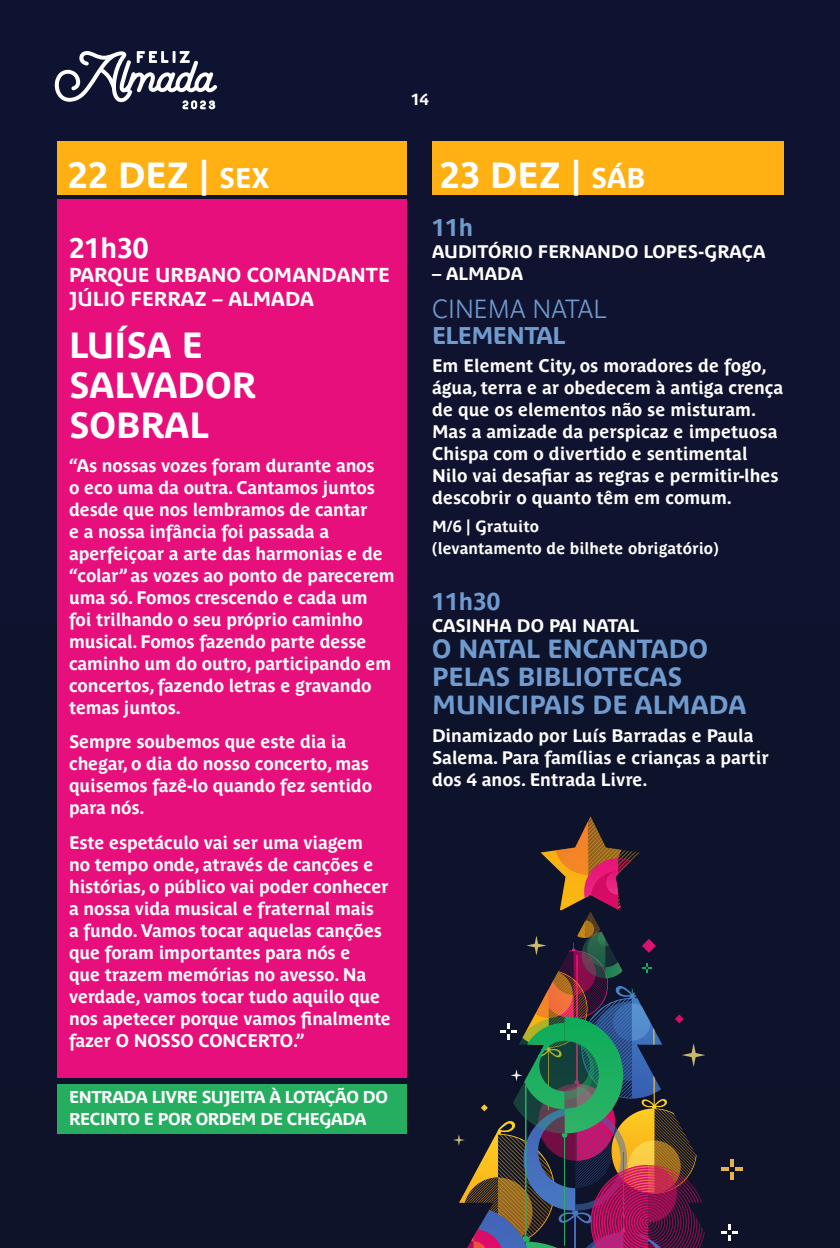
<style>
.page{position:relative;width:840px;height:1248px;background:#fff}
.page>*{position:absolute;margin:0;border:0;box-sizing:border-box;transform-origin:0 0}
.t1{font:700 36px/40px "Parisine Plus Std";color:#fff}
.t2{font:700 28px "Parisine Plus Std";color:#fff}
.t3{font:700 26px/28px "Parisine Plus Std";color:#709bcf}
.t4{font:700 26px "Parisine Std Clair";color:#709bcf}
.t5{font:700 24px "Parisine Plus Std";letter-spacing:-.025em;color:#709bcf}
.t6{font:700 20px/24px "Parisine Plus Std";color:#fff}
.t7{font:700 18px/22px "Parisine Plus Std";letter-spacing:-.01em;color:#fff}
.t8{font:700 17px "Parisine Plus Std";letter-spacing:-.025em;color:#fff}
.t9{font:700 16px/22px "Parisine Plus Std";letter-spacing:.005em;color:#fff}
.s1{font-size:28px}
</style>
<div class="page">
<div style="left:0;top:0;width:839px;height:1247px;background:#0f132f"></div>
<svg style="left:55px;top:51px;width:162px;height:58px"></svg>
<div style="left:58px;top:199px;width:349px;height:878px;background:#e70f7c"></div>
<div style="left:58px;top:141px;width:349px;height:54px;background:#ffb113"></div>
<div style="left:58px;top:1084px;width:349px;height:27px;background:#26ae60"></div>
<div style="left:58px;top:1106px;width:349px;height:27px;background:#26ae60"></div>
<div style="left:432px;top:141px;width:350px;height:27px;background:#ffb113"></div>
<div style="left:432px;top:161px;width:350px;height:34px;background:#ffb113"></div>
<svg style="left:720px;top:1158px;width:21px;height:21px"></svg>
<svg style="left:721px;top:1224px;width:15px;height:16px"></svg>
<svg style="left:453px;top:816px;width:252px;height:431px;background:#37313d"></svg>
<p class="t9" style="left:411px;top:88px;width:19px">14</p>
<p class="t1" style="left:68px;top:155px;width:202px">22 DEZ | <span class="s1">SEX</span></p>
<p class="t2" style="left:69px;top:232px;width:81px">21h30</p>
<p class="t6" style="left:69px;top:263px;width:322px">PARQUE URBANO COMANDANTE<br>JÚLIO FERRAZ – ALMADA</p>
<p class="t1" style="left:69px;top:325px;width:188px">LUÍSA E<br>SALVADOR<br>SOBRAL</p>
<p class="t7" style="left:69px;top:455px;width:327px">“As nossas vozes foram durante anos<br>o eco uma da outra. Cantamos juntos desde que nos lembramos de cantar<br>e a nossa infância foi passada a aperfeiçoar a arte das harmonias e de “colar” as vozes ao ponto de parecerem uma só. Fomos crescendo e cada um<br>foi trilhando o seu próprio caminho musical. Fomos fazendo parte desse caminho um do outro, participando em concertos, fazendo letras e gravando temas juntos.</p>
<p class="t7" style="left:69px;top:731px;width:304px">Sempre soubemos que este dia ia chegar, o dia do nosso concerto, mas quisemos fazê-lo quando fez sentido para nós.</p>
<p class="t7" style="left:69px;top:831px;width:323px">Este espetáculo vai ser uma viagem<br>no tempo onde, através de canções e histórias, o público vai poder conhecer a nossa vida musical e fraternal mais<br>a fundo. Vamos tocar aquelas canções que foram importantes para nós e<br>que trazem memórias no avesso. Na verdade, vamos tocar tudo aquilo que nos apetecer porque vamos finalmente fazer O NOSSO CONCERTO.”</p>
<p class="t8" style="left:69px;top:1086px;width:320px">ENTRADA LIVRE SUJEITA À LOTAÇÃO DO</p>
<p class="t8" style="left:69px;top:1108px;width:299px">RECINTO E POR ORDEM DE CHEGADA</p>
<p class="t1" style="left:439px;top:155px;width:207px">23 DEZ | <span class="s1">SÁB</span></p>
<p class="t5" style="left:432px;top:214px;width:43px">11h</p>
<p class="t7" style="left:432px;top:241px;width:335px">AUDITÓRIO FERNANDO LOPES-GRAÇA</p>
<p class="t7" style="left:432px;top:263px;width:93px">– ALMADA</p>
<p class="t4" style="left:432px;top:294px;width:176px">CINEMA NATAL</p>
<p class="t5" style="left:432px;top:322px;width:135px">ELEMENTAL</p>
<p class="t7" style="left:432px;top:355px;width:352px">Em Element City, os moradores de fogo, água, terra e ar obedecem à antiga crença de que os elementos não se misturam.<br>Mas a amizade da perspicaz e impetuosa Chispa com o divertido e sentimental Nilo vai desafiar as regras e permitir-lhes descobrir o quanto têm em comum.</p>
<p class="t9" style="left:432px;top:515px;width:288px">M/6 | Gratuito<br>(levantamento de bilhete obrigatório)</p>
<p class="t5" style="left:432px;top:588px;width:70px">11h30</p>
<p class="t7" style="left:432px;top:615px;width:208px">CASINHA DO PAI NATAL</p>
<p class="t3" style="left:432px;top:635px;width:315px">O NATAL ENCANTADO<br>PELAS BIBLIOTECAS<br>MUNICIPAIS DE ALMADA</p>
<p class="t7" style="left:432px;top:725px;width:338px">Dinamizado por Luís Barradas e Paula<br>Salema. Para famílias e crianças a partir dos 4 anos. Entrada Livre.</p>
</div>
